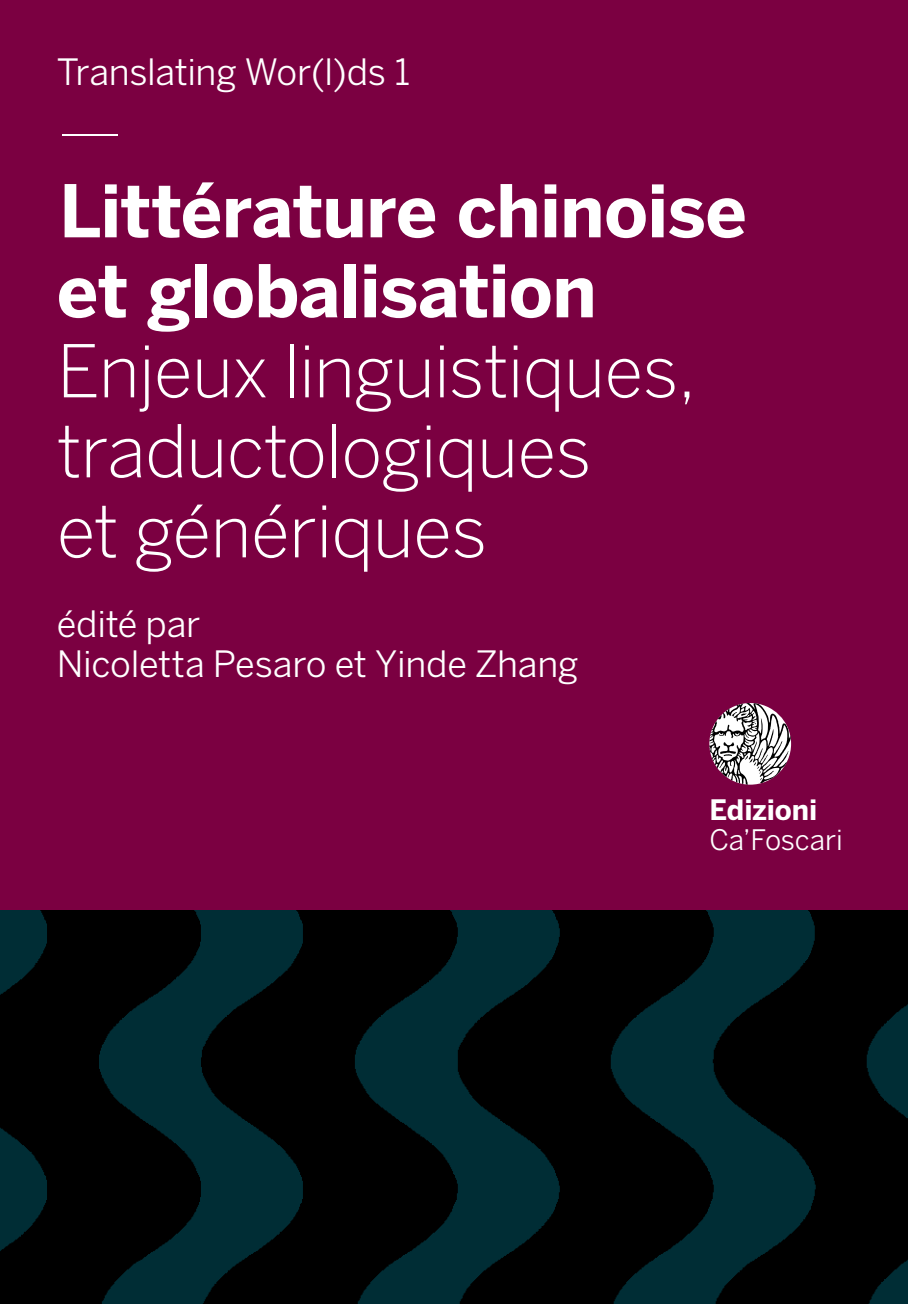
<style>
.page{position:relative;width:908px;height:1304px;background:#fff}
.page>*{position:absolute;margin:0;border:0;box-sizing:border-box;transform-origin:0 0}
.t1{font:300 72px/80px "Benton Sans";letter-spacing:-.015em;color:#fff}
.t2{font:700 72px/80px "Benton Sans";letter-spacing:-.01em;color:#fff}
.t3{font:100 72px "Benton Sans";color:#fff}
.t4{font:36px/40px "Benton Sans";letter-spacing:-.01em;color:#fff}
.t5{font:28px "Benton Sans";letter-spacing:-.005em;color:#fff}
.t6{font:700 28px "Benton Sans";letter-spacing:-.005em;color:#fff}
</style>
<div class="page">
<div style="left:0;top:0;width:907px;height:1304px;background:#7b0041"></div>
<img style="left:0;top:911px;width:907px;height:393px">
<svg style="left:709px;top:703px;width:81px;height:82px"></svg>
<p class="t4" style="left:57px;top:52px;width:354px">Translating Wor(l)ds 1</p>
<h1 class="t3" style="left:57px;top:89px;width:68px">—</h1>
<h1 class="t2" style="left:57px;top:170px;width:691px">Littérature chinoise et globalisation</h1>
<h1 class="t1" style="left:57px;top:330px;width:641px">Enjeux linguistiques, traductologiques<br>et génériques</h1>
<p class="t4" style="left:57px;top:604px;width:523px">édité par<br>Nicoletta Pesaro et Yinde Zhang</p>
<p class="t6" style="left:709px;top:793px;width:109px">Edizioni</p>
<p class="t5" style="left:709px;top:823px;width:135px">Ca’Foscari</p>
</div>
